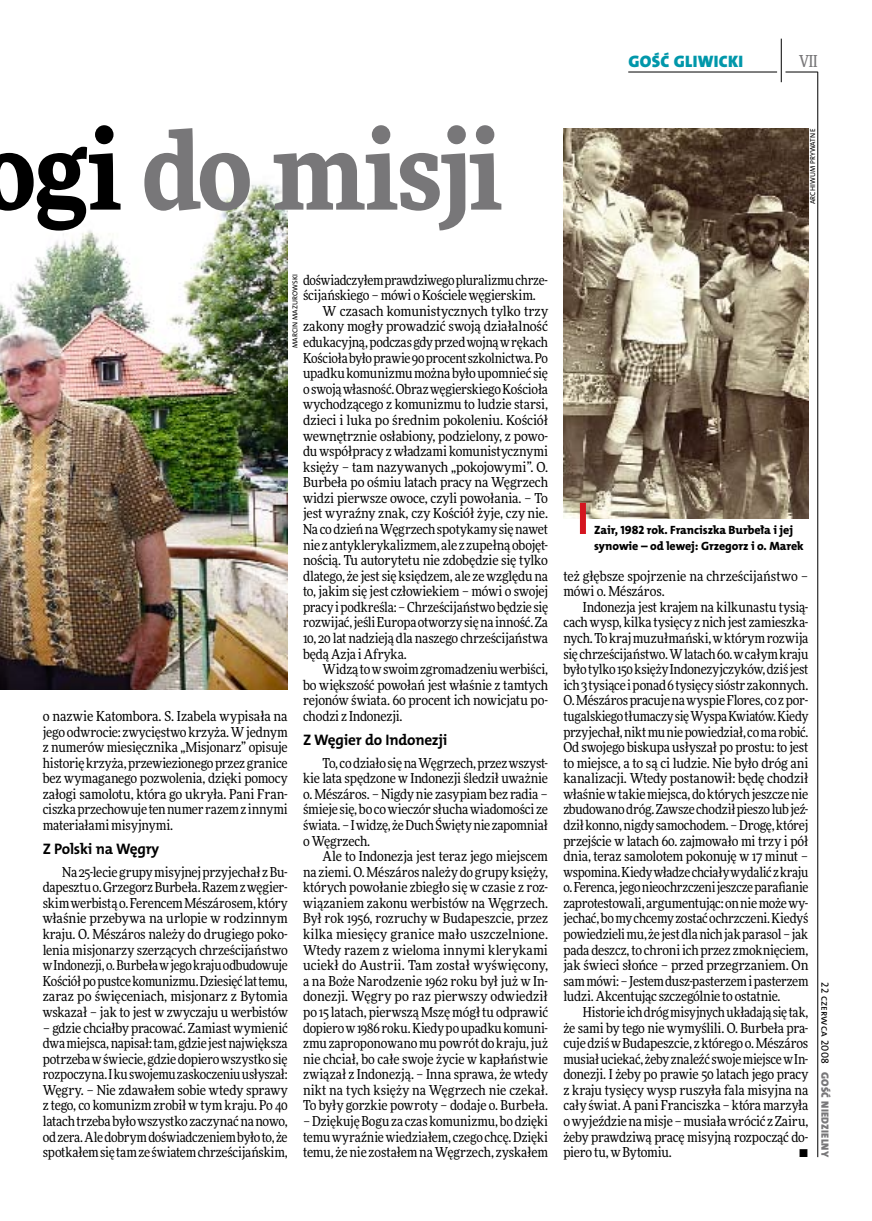
<style>
.page{position:relative;width:872px;height:1221px;background:#fff}
.page>*{position:absolute;margin:0;border:0;box-sizing:border-box;transform-origin:0 0}
.t1{font:900 108px "Freeday Narrow";letter-spacing:-.02em;color:#787779}
.t2{font:16.65px "The Mix HP9 Blk";letter-spacing:.02em;color:#0097aa}
.t3{font:500 16.5px "Freeday Narrow";color:#787779;scale:.9 1}
.t4{font:15.3px "The Mix HP7 Bld";letter-spacing:-.015em;color:#000}
.t5{font:13.8px/15.6px "Freeday Narrow News";letter-spacing:-.01em;color:#000;text-align:justify}
.t6{font:12px/15.6px "The Mix HP8 Ex Bld";letter-spacing:-.005em;color:#000}
.t7{font:10.5px "The Mix HP9 Blk";letter-spacing:.025em;color:#787779}
.t8{font:10.5px "The Mix HP5 Plain";letter-spacing:.015em;color:#000}
.t9{font:7.2px "The Mix HP5 Plain";letter-spacing:.015em;color:#000}
.s1{color:#000}
</style>
<div class="page">
<hr style="left:817px;top:72px;width:1px;height:1084px;background:#000">
<hr style="left:781px;top:39px;width:1px;height:43px;background:#000">
<hr style="left:785px;top:72px;width:32px;height:1px;background:#000">
<hr style="left:628px;top:72px;width:149px;height:1px;background:#000">
<img style="left:0;top:180px;width:287px;height:509px">
<img style="left:563px;top:129px;width:245px;height:389px">
<div style="left:580px;top:503px;width:6px;height:31px;background:#d4151f"></div>
<p class="t2" style="left:628px;top:50px;width:116px">GOŚĆ GLIWICKI</p>
<p class="t3" style="left:799px;top:50px;width:22px">VII</p>
<h1 class="t1" style="left:-19px;top:100px;width:523px"><span class="s1">ogi</span> do misji</h1>
<p class="t9" style="left:808px;top:204px;width:77px;rotate:-90deg">arch iwum prywatne</p>
<p class="t5" style="left:303px;top:272px;width:246px">doświadczyłem prawdziwego pluralizmu chrze-</p>
<p class="t5" style="left:303px;top:287px;width:234px">ścijańskiego – mówi oKościele węgierskim.</p>
<p class="t5" style="left:323px;top:303px;width:227px">W czasach komunistycznych tylko trzy</p>
<p class="t5" style="left:303px;top:318px;width:246px">zakony mogły prowadzić swoją działalność</p>
<p class="t5" style="left:303px;top:334px;width:246px">edukacyjną, podczas gdy przed wojną wrękach</p>
<p class="t5" style="left:303px;top:350px;width:246px">Kościoła było prawie 90 procent szkolnictwa. Po</p>
<p class="t5" style="left:303px;top:365px;width:246px">upadku komunizmu można było upomnieć się</p>
<p class="t5" style="left:303px;top:381px;width:246px">oswoją własność. Obraz węgierskiego Kościoła</p>
<p class="t5" style="left:303px;top:396px;width:246px">wychodzącego z komunizmu to ludzie starsi,</p>
<p class="t5" style="left:303px;top:412px;width:246px">dzieci i luka po średnim pokoleniu. Kościół</p>
<p class="t5" style="left:303px;top:427px;width:246px">wewnętrznie osłabiony, podzielony, z powo-</p>
<p class="t5" style="left:303px;top:443px;width:246px">du współpracy z władzami komunistycznymi</p>
<p class="t5" style="left:303px;top:459px;width:246px">księży – tam nazywanych „pokojowymi”. O.</p>
<p class="t5" style="left:303px;top:474px;width:246px">Burbeła po ośmiu latach pracy na Węgrzech</p>
<p class="t5" style="left:303px;top:490px;width:246px">widzi pierwsze owoce, czyli powołania. – To</p>
<p class="t5" style="left:303px;top:505px;width:246px">jest wyraźny znak, czy Kościół żyje, czy nie.</p>
<p class="t5" style="left:303px;top:521px;width:246px">Na co dzień na Węgrzech spotykamy się nawet</p>
<p class="t5" style="left:303px;top:536px;width:246px">nie z antyklerykalizmem, ale z zupełną obojęt-</p>
<p class="t5" style="left:303px;top:552px;width:246px">nością. Tu autorytetu nie zdobędzie się tylko</p>
<p class="t5" style="left:303px;top:568px;width:246px">dlatego, że jest się księdzem, ale ze względu na</p>
<p class="t5" style="left:303px;top:583px;width:246px">to, jakim się jest człowiekiem – mówi o swojej</p>
<p class="t5" style="left:303px;top:599px;width:246px">pracy ipodkreśla: – Chrześcijaństwo będzie się</p>
<p class="t5" style="left:303px;top:614px;width:246px">rozwijać, jeśli Europa otworzy się na inność. Za</p>
<p class="t5" style="left:303px;top:630px;width:246px">10, 20 lat nadzieją dla naszego chrześcijaństwa</p>
<p class="t5" style="left:303px;top:645px;width:105px">będą Azja iAfryka.</p>
<p class="t5" style="left:323px;top:661px;width:227px">Widzą to wswoim zgromadzeniu werbiści,</p>
<p class="t5" style="left:303px;top:677px;width:246px">bo większość powołań jest właśnie z tamtych</p>
<p class="t5" style="left:303px;top:692px;width:246px">rejonów świata. 60 procent ich nowicjatu po-</p>
<p class="t5" style="left:303px;top:708px;width:101px">chodzi z Indonezji.</p>
<p class="t4" style="left:303px;top:730px;width:146px">Z Węgier do Indonezji</p>
<p class="t5" style="left:303px;top:754px;width:246px;text-indent:20px">To, co działo się na Węgrzech, przez wszyst&shy;kie lata spędzone w Indonezji śledził uważnie o. Mészáros. – Nigdy nie zasypiam bez radia – śmieje się, bo co wieczór słucha wiadomości ze świata. – Iwidzę, że Duch Święty nie zapomniał oWęgrzech.</p>
<p class="t5" style="left:303px;top:848px;width:246px;text-indent:20px">Ale to Indonezja jest teraz jego miejscem na ziemi. O. Mészáros należy do grupy księży, których powołanie zbiegło się w czasie z roz&shy;wiązaniem zakonu werbistów na Węgrzech.<br>Był rok 1956, rozruchy w Budapeszcie, przez kilka miesięcy granice mało uszczelnione.<br>Wtedy razem z wieloma innymi klerykami uciekł do Austrii. Tam został wyświęcony, a na Boże Narodzenie 1962 roku był już w In&shy;donezji. Węgry po raz pierwszy odwiedził po 15 latach, pierwszą Mszę mógł tu odprawić dopiero w1986 roku. Kiedy po upadku komuni&shy;zmu zaproponowano mu powrót do kraju, już nie chciał, bo całe swoje życie w kapłaństwie związał z Indonezją. – Inna sprawa, że wtedy nikt na tych księży na Węgrzech nie czekał.<br>To były gorzkie powroty – dodaje o. Burbeła.</p>
<p class="t5" style="left:303px;top:1112px;width:246px">– Dziękuję Bogu za czas komunizmu, bo dzięki temu wyraźnie wiedziałem, czego chcę. Dzięki temu, że nie zostałem na Węgrzech, zyskałem</p>
<p class="t9" style="left:290px;top:348px;width:76px;rotate:-90deg">Marcin Mazurowski</p>
<p class="t5" style="left:43px;top:708px;width:246px">o nazwie Katombora. S. Izabela wypisała na jego odwrocie: zwycięstwo krzyża. Wjednym z numerów miesięcznika „Misjonarz” opisuje historię krzyża, przewiezionego przez granice bez wymaganego pozwolenia, dzięki pomocy załogi samolotu, która go ukryła. Pani Fran&shy;ciszka przechowuje ten numer razem z innymi materiałami misyjnymi.</p>
<p class="t4" style="left:43px;top:839px;width:118px">Z Polski na Węgry</p>
<p class="t5" style="left:43px;top:863px;width:246px;text-indent:20px">Na 25-lecie grupy misyjnej przyjechał zBu&shy;dapesztu o. Grzegorz Burbeła. Razem zwęgier&shy;skim werbistą o. Ferencem Mészárosem, który właśnie przebywa na urlopie w rodzinnym kraju. O. Mészáros należy do drugiego poko&shy;lenia misjonarzy szerzących chrześcijaństwo wIndonezji, o. Burbeła wjego kraju odbudowuje Kościół po pustce komunizmu. Dziesięć lat temu, zaraz po święceniach, misjonarz z Bytomia wskazał – jak to jest w zwyczaju u werbistów</p>
<p class="t5" style="left:43px;top:1019px;width:246px">– gdzie chciałby pracować. Zamiast wymienić dwa miejsca, napisał: tam, gdzie jest największa potrzeba wświecie, gdzie dopiero wszystko się rozpoczyna. Iku swojemu zaskoczeniu usłyszał:<br>Węgry. – Nie zdawałem sobie wtedy sprawy z tego, co komunizm zrobił w tym kraju. Po 40 latach trzeba było wszystko zaczynać na nowo, od zera. Ale dobrym doświadczeniem było to, że spotkałem się tam ze światem chrześcijańskim,</p>
<p class="t6" style="left:594px;top:522px;width:211px">Zair, 1982 rok. Franciszka Burbeła i jej synowie – od lewej: Grzegorz i o. Marek</p>
<p class="t5" style="left:563px;top:568px;width:246px">też głębsze spojrzenie na chrześcijaństwo – mówi o. Mészáros.</p>
<p class="t5" style="left:563px;top:599px;width:246px;text-indent:20px">Indonezja jest krajem na kilkunastu tysią&shy;cach wysp, kilka tysięcy z nich jest zamieszka&shy;nych. To kraj muzułmański, wktórym rozwija się chrześcijaństwo. Wlatach 60. wcałym kraju było tylko 150 księży Indonezyjczyków, dziś jest ich 3 tysiące iponad 6 tysięcy sióstr zakonnych.<br>O. Mészáros pracuje na wyspie Flores, co zpor&shy;tugalskiego tłumaczy się Wyspa Kwiatów. Kiedy przyjechał, nikt mu nie powiedział, co ma robić.<br>Od swojego biskupa usłyszał po prostu: to jest to miejsce, a to są ci ludzie. Nie było dróg ani kanalizacji. Wtedy postanowił: będę chodził właśnie wtakie miejsca, do których jeszcze nie zbudowano dróg. Zawsze chodził pieszo lub jeź&shy;dził konno, nigdy samochodem. – Drogę, której przejście w latach 60. zajmowało mi trzy i pół dnia, teraz samolotem pokonuję w 17 minut – wspomina. Kiedy władze chciały wydalić zkraju o. Ferenca, jego nieochrzczeni jeszcze parafianie zaprotestowali, argumentując: on nie może wy&shy;jechać, bo my chcemy zostać ochrzczeni. Kiedyś powiedzieli mu, że jest dla nich jak parasol – jak pada deszcz, to chroni ich przez zmoknięciem, jak świeci słońce – przed przegrzaniem. On sam mówi: – Jestem dusz-pasterzem ipasterzem ludzi. Akcentując szczególnie to ostatnie.</p>
<p class="t5" style="left:563px;top:1004px;width:246px;text-indent:20px">Historie ich dróg misyjnych układają się tak, że sami by tego nie wymyślili. O. Burbeła pra&shy;cuje dziś wBudapeszcie, zktórego o. Mészáros musiał uciekać, żeby znaleźć swoje miejsce wIn&shy;donezji. I żeby po prawie 50 latach jego pracy z kraju tysięcy wysp ruszyła fala misyjna na cały świat. Apani Franciszka – która marzyła owyjeździe na misje – musiała wrócić zZairu, żeby prawdziwą pracę misyjną rozpocząć do&shy;piero tu, wBytomiu.</p>
<p class="t5" style="left:798px;top:1144px;width:11px">•</p>
<p class="t8" style="left:832px;top:982px;width:83px;rotate:90deg">22 czerwca 2008</p>
<p class="t7" style="left:832px;top:1071px;width:87px;rotate:90deg">GOŚĆ NIEDZIELNY</p>
</div>
